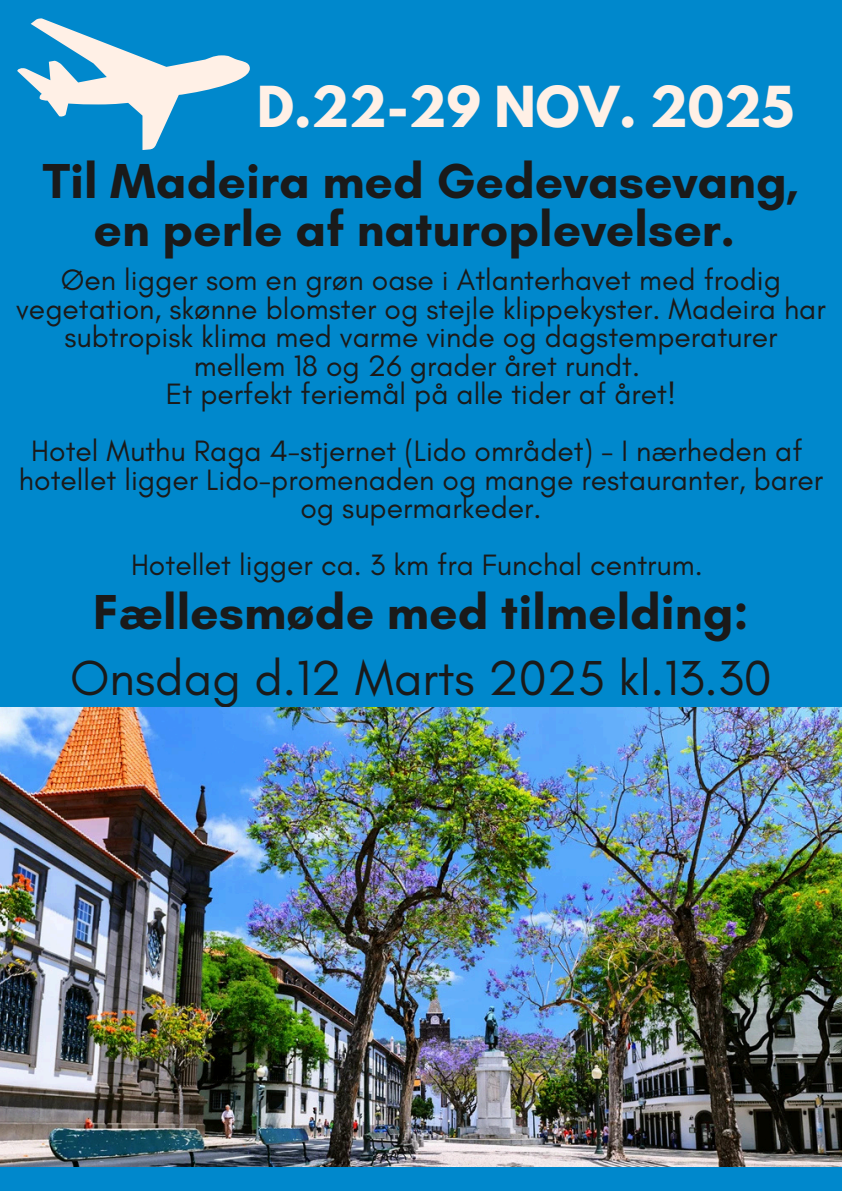
<style>
.page{position:relative;width:842px;height:1191px;background:#fff}
.page>*{position:absolute;margin:0;border:0;box-sizing:border-box;transform-origin:0 0}
.t1{font:700 50px/48px "Glacial Indifference";color:#1a1a1a;text-align:center}
.t2{font:50px "Glacial Indifference";color:#1a1a1a}
.t3{font:700 50px "League Spartan";color:#fff0e6}
.t4{font:30px/28.5px "Glacial Indifference";color:#1a1a1a;text-align:center}
</style>
<div class="page">
<div style="left:0;top:0;width:842px;height:1190px;background:#08c"></div>
<img style="left:0;top:707px;width:842px;height:458px">
<svg style="left:17px;top:18px;width:233px;height:132px"></svg>
<p class="t3" style="left:257px;top:82px;width:538px">D.22-29 NOV. 2025</p>
<h1 class="t1" style="left:43px;top:156px;width:758px">Til Madeira med Gedevasevang, en perle af naturoplevelser.</h1>
<h2 class="t4" style="left:16px;top:265px;width:811px">Øen ligger som en grøn oase i Atlanterhavet med frodig vegetation, skønne blomster og stejle klippekyster. Madeira har subtropisk klima med varme vinde og dagstemperaturer mellem 18 og 26 grader året rundt.</h2>
<p class="t4" style="left:166px;top:379px;width:512px">Et perfekt feriemål på alle tider af året!</p>
<p class="t4" style="left:19px;top:436px;width:806px">Hotel Muthu Raga 4-stjernet (Lido området) - I nærheden af hotellet ligger Lido-promenaden og mange restauranter, barer og supermarkeder.</p>
<p class="t4" style="left:131px;top:550px;width:573px">Hotellet ligger ca. 3 km fra Funchal centrum.</p>
<p class="t1" style="left:93px;top:588px;width:657px">Fællesmøde med tilmelding:</p>
<p class="t2" style="left:70px;top:648px;width:703px">Onsdag d.12 Marts 2025 kl.13.30</p>
</div>
